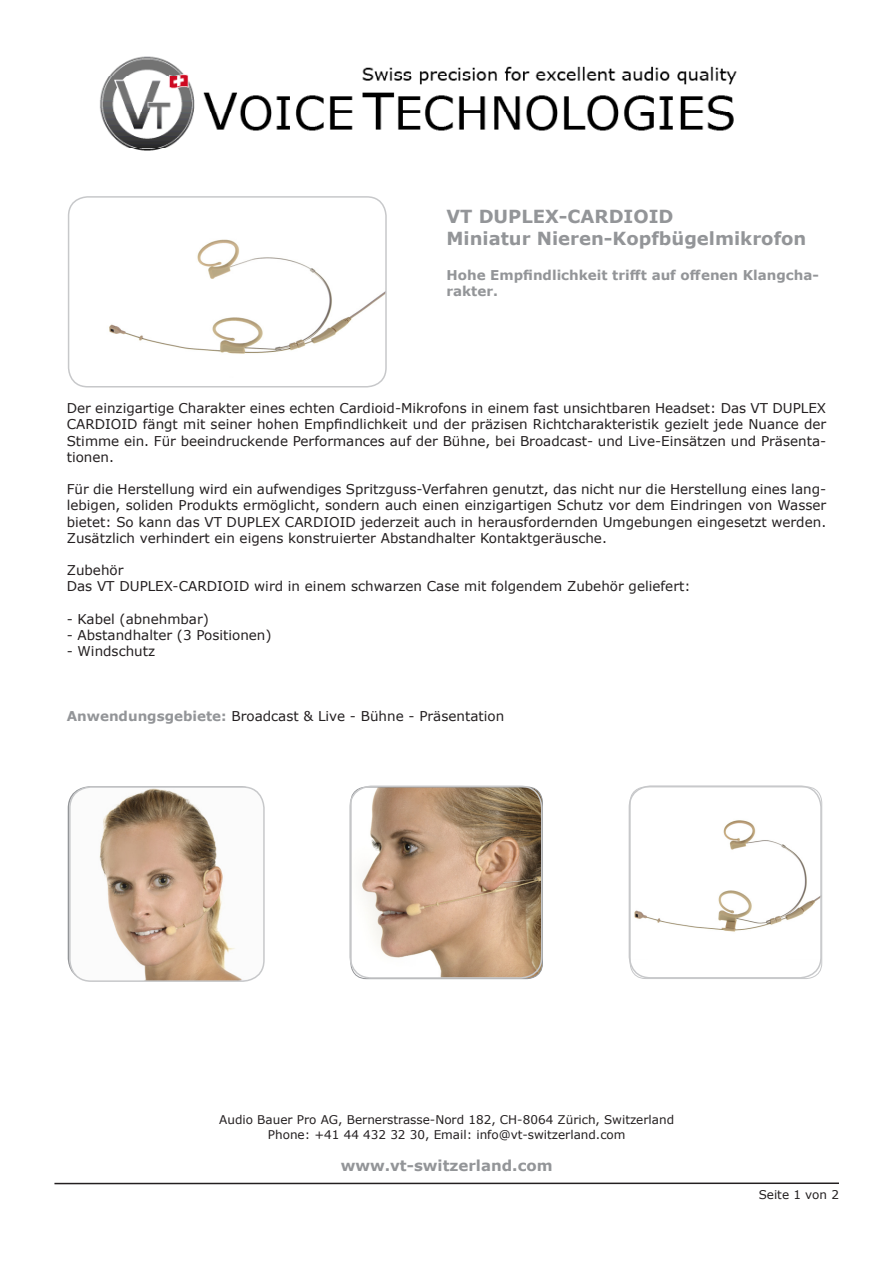
<style>
.page{position:relative;width:893px;height:1263px;background:#fff}
.page>*{position:absolute;margin:0;border:0;box-sizing:border-box;transform-origin:0 0}
.t1{font:700 18px/21.6px "Verdana";color:#939598}
.t2{font:700 15px "Verdana";color:#939598}
.t3{font:13.5px/16.2px "Verdana";color:#231f20;text-align:justify}
.t4{font:700 13.5px/16.2px "Verdana";color:#939598}
.t5{font:12px "Verdana";color:#231f20}
.s1{font-weight:700;color:#939598}
</style>
<div class="page">
<img style="left:351px;top:787px;width:191px;height:192px">
<img style="left:109px;top:239px;width:277px;height:148px">
<div style="left:68px;top:196px;width:319px;height:191px;border:2px solid #c7c8ca;border-radius:19px"></div>
<hr style="left:54px;top:1182px;width:785px;height:2px;background:#231f20">
<img style="left:70px;top:787px;width:192px;height:192px">
<div style="left:69px;top:786px;width:196px;height:196px;border:2px solid #c7c8ca;border-radius:21px"></div>
<div style="left:349px;top:785px;width:193px;height:194px;border:2px solid #c7c8ca;border-radius:21px"></div>
<img style="left:634px;top:820px;width:185px;height:112px">
<div style="left:629px;top:785px;width:193px;height:193px;border:2px solid #c7c8ca;border-radius:21px"></div>
<img style="left:99px;top:56px;width:638px;height:95px">
<p class="t1" style="left:446px;top:206px;width:361px">VT DUPLEX-CARDIOID<br>Miniatur Nieren-Kopfbügelmikrofon</p>
<p class="t4" style="left:446px;top:267px;width:374px">Hohe Empfindlichkeit trifft auf offenen Klangcha&shy;rakter.</p>
<p class="t3" style="left:67px;top:400px;width:761px">Der einzigartige Charakter eines echten Cardioid-Mikrofons in einem fast unsichtbaren Headset: Das VT DUPLEX CARDIOID fängt mit seiner hohen Empfindlichkeit und der präzisen Richtcharakteristik gezielt jede Nuance der Stimme ein. Für beeindruckende Performances auf der Bühne, bei Broadcast- und Live-Einsätzen und Präsenta&shy;tionen.</p>
<p class="t3" style="left:67px;top:481px;width:761px">Für die Herstellung wird ein aufwendiges Spritzguss-Verfahren genutzt, das nicht nur die Herstellung eines lang&shy;lebigen, soliden Produkts ermöglicht, sondern auch einen einzigartigen Schutz vor dem Eindringen von Wasser bietet: So kann das VT DUPLEX CARDIOID jederzeit auch in herausfordernden Umgebungen eingesetzt werden.<br>Zusätzlich verhindert ein eigens konstruierter Abstandhalter Kontaktgeräusche.</p>
<p class="t3" style="left:67px;top:562px;width:58px">Zubehör</p>
<p class="t3" style="left:67px;top:578px;width:625px">Das VT DUPLEX-CARDIOID wird in einem schwarzen Case mit folgendem Zubehör geliefert:</p>
<p class="t3" style="left:67px;top:611px;width:144px">- Kabel (abnehmbar)</p>
<p class="t3" style="left:67px;top:627px;width:206px">- Abstandhalter (3 Positionen)</p>
<p class="t3" style="left:67px;top:643px;width:90px">- Windschutz</p>
<p class="t3" style="left:67px;top:708px;width:439px"><span class="s1">Anwendungsgebiete:</span> Broadcast &amp; Live - Bühne - Präsentation</p>
<p class="t5" style="left:219px;top:1112px;width:456px">Audio Bauer Pro AG, Bernerstrasse-Nord 182, CH-8064 Zürich, Switzerland</p>
<p class="t5" style="left:268px;top:1126px;width:359px">Phone: +41 44 432 32 30, Email: info@vt-switzerland.com</p>
<p class="t2" style="left:341px;top:1155px;width:213px">www.vt-switzerland.com</p>
<p class="t5" style="left:759px;top:1186px;width:82px">Seite 1 von 2</p>
</div>
